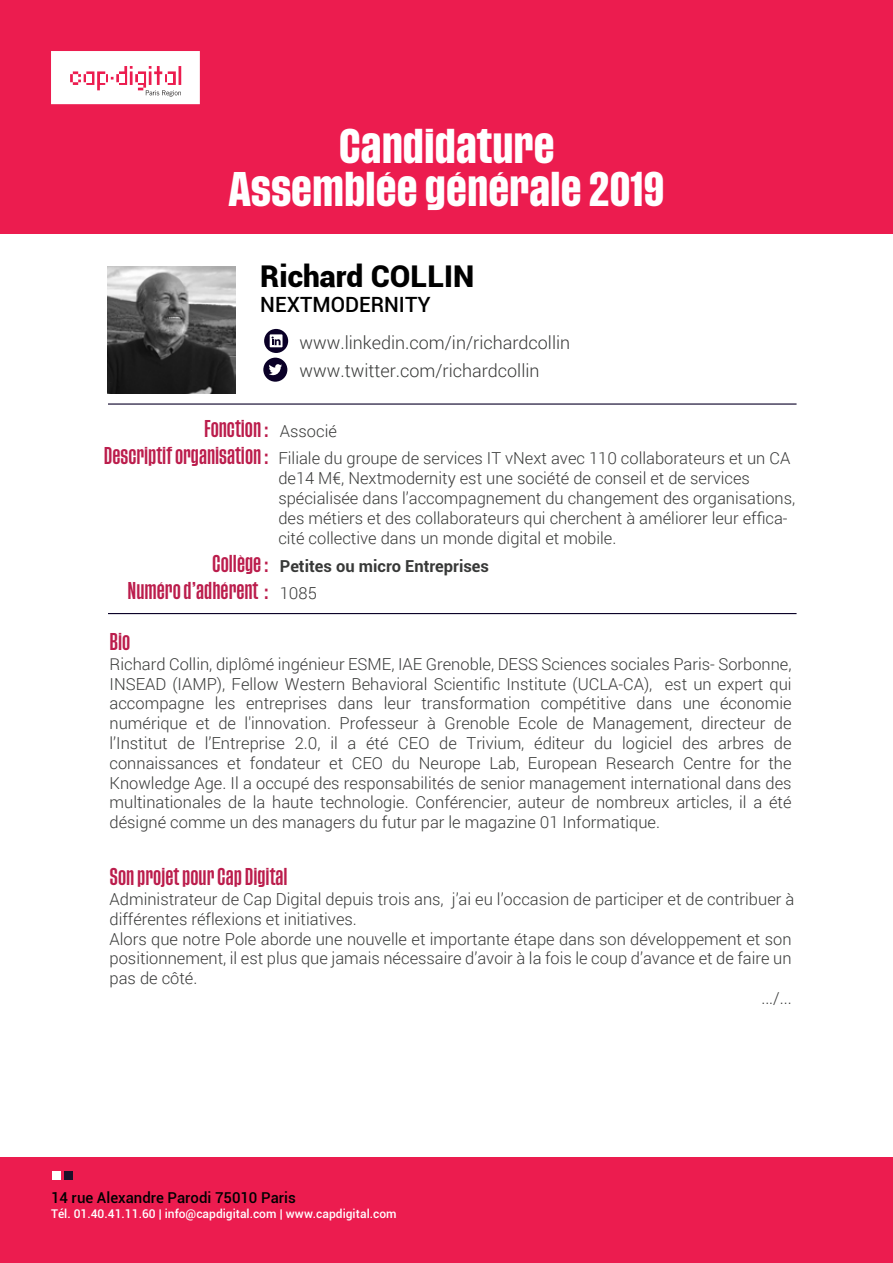
<style>
.page{position:relative;width:893px;height:1263px;background:#fff}
.page>*{position:absolute;margin:0;border:0;box-sizing:border-box;transform-origin:0 0}
.t1{font:600 36px/43.2px "Tusker Grotesk 6600";color:#fff;text-align:center}
.t2{font:900 30px "Roboto";color:#000}
.t3{font:500 21px "Roboto";color:#000}
.t4{font:500 18px/27px "Tusker Grotesk 4500";color:#bb1d4c;text-align:right}
.t5{font:300 18px/28.5px "Roboto";color:#383938}
.t6{font:300 16.5px/19.8px "Roboto";color:#383938;text-align:justify}
.t7{font:700 16.5px "Roboto";color:#383938}
.t8{font:500 15px "Roboto";color:#000}
.t9{font:500 12px "Roboto";color:#fff}
</style>
<div class="page">
<div style="left:0;top:0;width:893px;height:234px;background:#ec1c4f"></div>
<div style="left:0;top:1158px;width:893px;height:105px;background:#ec1c4f"></div>
<div style="left:52px;top:1171px;width:9px;height:9px;background:#fff"></div>
<div style="left:64px;top:1171px;width:9px;height:9px;background:#1b1029"></div>
<svg style="left:51px;top:51px;width:149px;height:53px;background:#fbe8ed"></svg>
<svg style="left:263px;top:329px;width:25px;height:53px"></svg>
<hr style="left:108px;top:613px;width:688px;height:1px;background:#0a0027">
<hr style="left:108px;top:403px;width:688px;height:2px;background:#0a0027">
<img style="left:107px;top:266px;width:128px;height:128px">
<h1 class="t1" style="left:229px;top:127px;width:437px">Candidature<br>Assemblée générale 2019</h1>
<h2 class="t2" style="left:260px;top:255px;width:215px">Richard COLLIN</h2>
<p class="t3" style="left:260px;top:290px;width:172px">NEXTMODERNITY</p>
<p class="t5" style="left:300px;top:327px;width:272px">www.linkedin.com/in/richardcollin www.twitter.com/richardcollin</p>
<p class="t4" style="left:104px;top:416px;width:166px">Fonction :<br>Descriptif organisation :</p>
<p class="t4" style="left:128px;top:551px;width:143px">Collège :<br>Numéro d’adhérent :</p>
<p class="t6" style="left:280px;top:421px;width:59px">Associé</p>
<p class="t6" style="left:278px;top:448px;width:518px;text-align:left">Filiale du groupe de services IT vNext avec 110 collaborateurs et un CA de14 M€, Nextmodernity est une société de conseil et de services spécialisée dans l’accompagnement du changement des organisations, des métiers et des collaborateurs qui cherchent à améliorer leur effica&shy;cité collective dans un monde digital et mobile.</p>
<p class="t7" style="left:280px;top:554px;width:211px">Petites ou micro Entreprises</p>
<p class="t6" style="left:280px;top:583px;width:39px">1085</p>
<p class="t4" style="left:110px;top:629px;width:22px">Bio</p>
<p class="t6" style="left:110px;top:653px;width:684px">Richard Collin, diplômé ingénieur ESME, IAE Grenoble, DESS Sciences sociales Paris- Sorbonne, INSEAD (IAMP), Fellow Western Behavioral Scientific Institute (UCLA-CA), est un expert qui accompagne les entreprises dans leur transformation compétitive dans une économie numérique et de l'innovation. Professeur à Grenoble Ecole de Management, directeur de l’Institut de l’Entreprise 2.0, il a été CEO de Trivium, éditeur du logiciel des arbres de connaissances et fondateur et CEO du Neurope Lab, European Research Centre for the Knowledge Age. Il a occupé des responsabilités de senior management international dans des multinationales de la haute technologie. Conférencier, auteur de nombreux articles, il a été désigné comme un des managers du futur par le magazine 01 Informatique.</p>
<p class="t4" style="left:110px;top:864px;width:180px">Son projet pour Cap Digital</p>
<p class="t6" style="left:110px;top:889px;width:686px">Administrateur de Cap Digital depuis trois ans, j’ai eu l’occasion de participer et de contribuer à</p>
<p class="t6" style="left:110px;top:908px;width:249px">différentes réflexions et initiatives.</p>
<p class="t6" style="left:110px;top:928px;width:684px">Alors que notre Pole aborde une nouvelle et importante étape dans son développement et son</p>
<p class="t6" style="left:110px;top:948px;width:684px">positionnement, il est plus que jamais nécessaire d’avoir à la fois le coup d’avance et de faire un</p>
<p class="t6" style="left:110px;top:968px;width:89px">pas de côté.</p>
<p class="t6" style="left:761px;top:988px;width:32px">.../...</p>
<p class="t8" style="left:51px;top:1187px;width:246px">14 rue Alexandre Parodi 75010 Paris</p>
<p class="t9" style="left:51px;top:1205px;width:347px">Tél. 01.40.41.11.60 | info@capdigital.com | www.capdigital.com</p>
</div>
